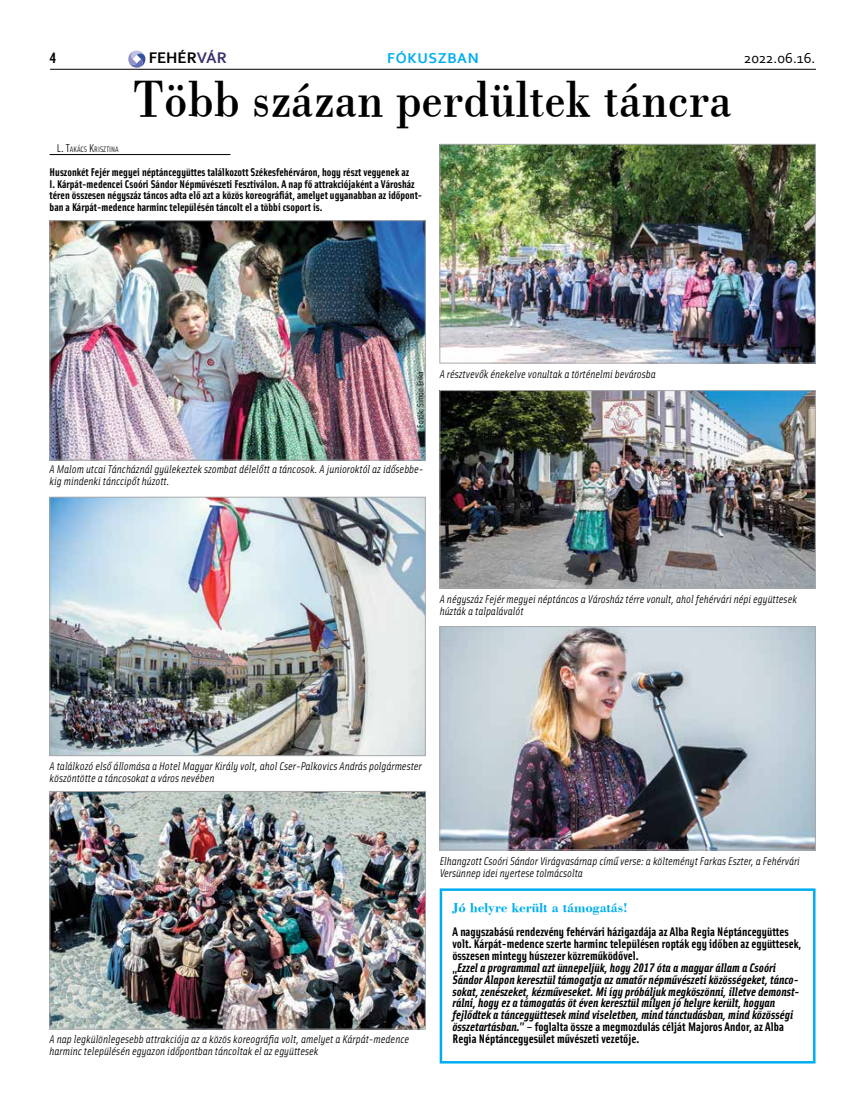
<style>
.page{position:relative;width:851px;height:1099px;background:#fff}
.page>*{position:absolute;margin:0;border:0;box-sizing:border-box;transform-origin:0 0}
.t1{font:52.5px "Bodoni PFL";color:#000;scale:.9 1}
.t2{font:700 16.12px "Corbel";color:#000}
.t3{font:15px "Corbel";letter-spacing:-.02em;color:#000}
.t4{font:700 15px "Corbel";letter-spacing:.04em;color:#00aeef}
.t5{font:700 15px "Solex";color:#000}
.t6{font:700 13.75px "Bodoni PFL";color:#00aeef}
.t7{font:italic 700 12.5px/11.9px "Solex";color:#000}
.t8{font:italic 11.25px/11.9px "Solex";color:#000}
.t9{font:700 11.25px/11.9px "Solex";color:#000}
.t10{font:8.75px "Solex";color:#000}
.t11{font:7.88px "Solex";color:#000}
.s1{color:#3c316c}
.s2{font-size:11.25px}
.s3{font-style:normal}
</style>
<div class="page">
<hr style="left:50px;top:69px;width:765px;height:1px;background:#000">
<svg style="left:128px;top:51px;width:17px;height:17px"></svg>
<img style="left:52px;top:222px;width:371px;height:236px">
<div style="left:50px;top:220px;width:375px;height:240px;border:1px solid #a7a9ac"></div>
<img style="left:441px;top:146px;width:372px;height:215px">
<div style="left:439px;top:144px;width:376px;height:219px;border:1px solid #a7a9ac"></div>
<img style="left:52px;top:499px;width:371px;height:254px">
<div style="left:50px;top:497px;width:375px;height:258px;border:1px solid #a7a9ac"></div>
<img style="left:441px;top:628px;width:372px;height:220px">
<div style="left:439px;top:626px;width:376px;height:224px;border:1px solid #a7a9ac"></div>
<img style="left:52px;top:793px;width:371px;height:234px">
<div style="left:50px;top:791px;width:375px;height:238px;border:1px solid #a7a9ac"></div>
<img style="left:441px;top:392px;width:372px;height:194px">
<div style="left:439px;top:390px;width:376px;height:198px;border:1px solid #a7a9ac"></div>
<hr style="left:50px;top:154px;width:180px;height:1px;background:#000">
<div style="left:439px;top:888px;width:376px;height:175px;border:2px solid #00aeef"></div>
<p class="t5" style="left:50px;top:48px;width:8px">4</p>
<p class="t2" style="left:149px;top:48px;width:80px">FEHÉR<span class="s1">VÁR</span></p>
<p class="t4" style="left:387px;top:49px;width:93px">FÓKUSZBAN</p>
<p class="t3" style="left:743px;top:49px;width:73px">2022.06.16.</p>
<h1 class="t1" style="left:133px;top:63px;width:667px">Több százan perdültek táncra</h1>
<p class="t11" style="left:57px;top:144px;width:63px"><span class="s2">L. T</span>AKÁCS <span class="s2">K</span>RISZTINA</p>
<p class="t9" style="left:50px;top:165px;width:374px">Huszonkét Fejér megyei néptáncegyüttes találkozott Székesfehérváron, hogy részt vegyenek az<br>I. Kárpát-medencei Csoóri Sándor Népművészeti Fesztiválon. A nap fő attrakciójaként a Városház téren összesen négyszáz táncos adta elő azt a közös koreográfiát, amelyet ugyanabban az időpont&shy;ban a Kárpát-medence harminc településén táncolt el a többi csoport is.</p>
<p class="t10" style="left:415px;top:427px;width:58px;rotate:-90deg">Fotók: Simon Erika</p>
<p class="t8" style="left:50px;top:462px;width:375px">A Malom utcai Táncháznál gyülekeztek szombat délelőtt a táncosok. A junioroktól az idősebbe&shy;kig mindenki tánccipőt húzott.</p>
<p class="t8" style="left:439px;top:367px;width:218px">A résztvevők énekelve vonultak a történelmi bevárosba</p>
<p class="t8" style="left:439px;top:593px;width:358px">A négyszáz Fejér megyei néptáncos a Városház térre vonult, ahol fehérvári népi együttesek húzták a talpalávalót</p>
<p class="t8" style="left:50px;top:759px;width:373px">A találkozó első állomása a Hotel Magyar Király volt, ahol Cser-Palkovics András polgármester köszöntötte a táncosokat a város nevében</p>
<p class="t8" style="left:50px;top:1032px;width:361px">A nap legkülönlegesebb attrakciója az a közös koreográfia volt, amelyet a Kárpát-medence harminc településén egyazon időpontban táncoltak el az együttesek</p>
<p class="t8" style="left:439px;top:854px;width:361px">Elhangzott Csoóri Sándor Virágvasárnap című verse: a költeményt Farkas Eszter, a Fehérvári<br>Versünnep idei nyertese tolmácsolta</p>
<p class="t6" style="left:452px;top:898px;width:176px">Jó helyre került a támogatás!</p>
<p class="t7" style="left:452px;top:925px;width:350px"><span class="s3">A nagyszabású rendezvény fehérvári házigazdája az Alba Regia Néptáncegyüttes volt. Kárpát-medence szerte harminc településen ropták egy időben az együttesek, összesen mintegy húszezer közreműködővel.<br>„</span>Ezzel a programmal azt ünnepeljük, hogy 2017 óta a magyar állam a Csoóri Sándor Alapon keresztül támogatja az amatőr népművészeti közösségeket, tánco&shy;sokat, zenészeket, kézműveseket. Mi így próbáljuk megköszönni, illetve demonst&shy;rálni, hogy ez a támogatás öt éven keresztül milyen jó helyre került, hogyan fejlődtek a táncegyüttesek mind viseletben, mind tánctudásban, mind közösségi összetartásban.<span class="s3">” – foglalta össze a megmozdulás célját Majoros Andor, az Alba Regia Néptáncegyesület művészeti vezetője.</span></p>
</div>
